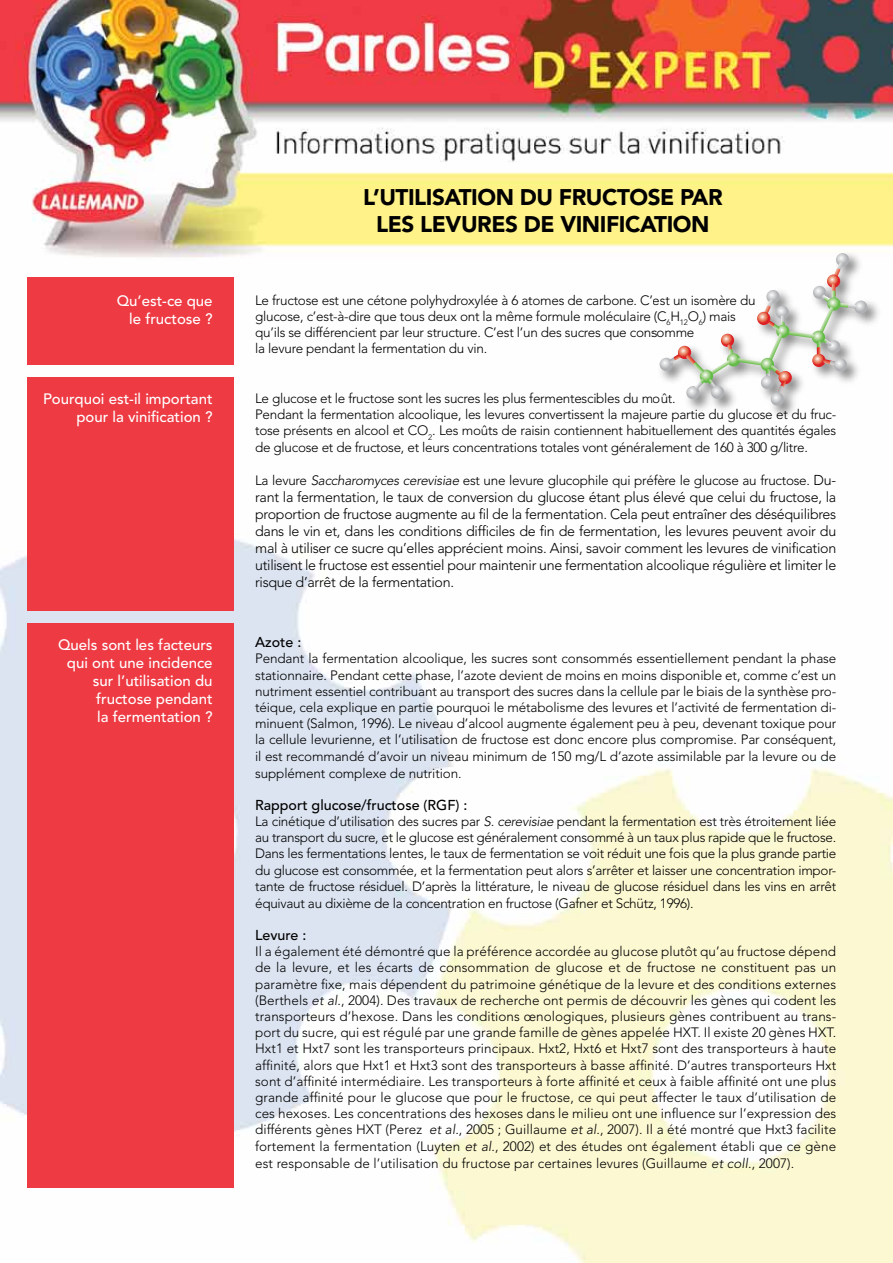
<style>
.page{position:relative;width:893px;height:1263px;background:#fff}
.page>*{position:absolute;margin:0;border:0;box-sizing:border-box;transform-origin:0 0}
.t1{font:900 22.5px/27px "Avenir";letter-spacing:-.02em;color:#000;text-align:center}
.t2{font:500 15px/18px "Avenir";color:#fff;text-align:right}
.t3{font:300 14.25px/17.1px "Avenir";letter-spacing:-.02em;color:#000;text-align:justify}
.t4{font:500 14.25px "Avenir";color:#000}
.t5{font:300 13.5px/16.2px "Avenir";letter-spacing:-.02em;color:#000;text-align:justify}
.s1{font-style:italic}
.s2{font-size:14.25px}
</style>
<div class="page">
<img style="left:0;top:0;width:893px;height:1263px">
<div style="left:27px;top:278px;width:207px;height:87px;background:#ee3a43"></div>
<div style="left:27px;top:377px;width:207px;height:234px;background:#ee3a43"></div>
<div style="left:27px;top:623px;width:207px;height:565px;background:#ee3a43"></div>
<img style="left:653px;top:247px;width:232px;height:171px">
<svg style="left:771px;top:392px;width:13px;height:14px"></svg>
<svg style="left:660px;top:253px;width:207px;height:146px"></svg>
<p class="t2" style="left:117px;top:292px;width:97px">Qu’est-ce que le fructose ?</p>
<p class="t2" style="left:43px;top:390px;width:171px">Pourquoi est-il important pour la vinification ?</p>
<p class="t2" style="left:58px;top:636px;width:156px">Quels sont les facteurs qui ont une incidence sur l’utilisation du fructose pendant<br>la fermentation ?</p>
<h1 class="t1" style="left:363px;top:183px;width:361px">L’UTILISATION DU FRUCTOSE PAR<br>LES LEVURES DE VINIFICATION</h1>
<p class="t5" style="left:255px;top:292px;width:502px;text-align:left">Le fructose est une cétone polyhydroxylée à 6 atomes de carbone. C’est un isomère du glucose, c’est-à-dire que tous deux ont la même formule moléculaire (C<sub>6</sub>H<sub>12</sub>O<sub>6</sub>) mais qu’ils se différencient par leur structure. C’est l’un des sucres que consomme<br>la levure pendant la fermentation du vin.</p>
<p class="t5" style="left:255px;top:390px;width:583px;text-align:left">Le glucose et le fructose sont les sucres les plus fermentescibles du moût.<br>Pendant la fermentation alcoolique, les levures convertissent la majeure partie du glucose et du fruc&shy;tose présents en alcool et CO<sub>2</sub>. Les moûts de raisin contiennent habituellement des quantités égales de glucose et de fructose, et leurs concentrations totales vont généralement de 160 à 300 g/litre.</p>
<p class="t5" style="left:255px;top:472px;width:583px">La levure <span class="s1">Saccharomyces cerevisiae</span> est une levure glucophile qui préfère le glucose au fructose. <span class="s2">Du-</span></p>
<p class="t3" style="left:255px;top:488px;width:583px">rant la fermentation, le taux de conversion du glucose étant plus élevé que celui du fructose, la proportion de fructose augmente au fil de la fermentation. Cela peut entraîner des déséquilibres dans le vin et, dans les conditions difficiles de fin de fermentation, les levures peuvent avoir du mal à utiliser ce sucre qu’elles apprécient moins. Ainsi, savoir comment les levures de vinification utilisent le fructose est essentiel pour maintenir une fermentation alcoolique régulière et limiter le risque d’arrêt de la fermentation.</p>
<p class="t4" style="left:255px;top:634px;width:48px">Azote :</p>
<p class="t5" style="left:255px;top:650px;width:583px">Pendant la fermentation alcoolique, les sucres sont consommés essentiellement pendant la phase stationnaire. Pendant cette phase, l’azote devient de moins en moins disponible et, comme c’est un nutriment essentiel contribuant au transport des sucres dans la cellule par le biais de la synthèse pro&shy;téique, cela explique en partie pourquoi le métabolisme des levures et l’activité de fermentation di&shy;minuent (Salmon, 1996). Le niveau d’alcool augmente également peu à peu, devenant toxique pour la cellule levurienne, et l’utilisation de fructose est donc encore plus compromise. Par conséquent, il est recommandé d’avoir un niveau minimum de 150 mg/L d’azote assimilable par la levure ou de supplément complexe de nutrition.</p>
<p class="t4" style="left:255px;top:797px;width:214px">Rapport glucose/fructose (RGF) :</p>
<p class="t5" style="left:255px;top:813px;width:583px">La cinétique d’utilisation des sucres par <span class="s1">S. cerevisiae</span> pendant la fermentation est très étroitement liée au transport du sucre, et le glucose est généralement consommé à un taux plus rapide que le fructose.<br>Dans les fermentations lentes, le taux de fermentation se voit réduit une fois que la plus grande partie du glucose est consommée, et la fermentation peut alors s’arrêter et laisser une concentration impor&shy;tante de fructose résiduel. D’après la littérature, le niveau de glucose résiduel dans les vins en arrêt équivaut au dixième de la concentration en fructose (Gafner et Schütz, 1996).</p>
<p class="t4" style="left:255px;top:927px;width:53px">Levure :</p>
<p class="t5" style="left:255px;top:943px;width:583px">Il a également été démontré que la préférence accordée au glucose plutôt qu’au fructose dépend de la levure, et les écarts de consommation de glucose et de fructose ne constituent pas un paramètre fixe, mais dépendent du patrimoine génétique de la levure et des conditions externes (Berthels <span class="s1">et al</span>., 2004). Des travaux de recherche ont permis de découvrir les gènes qui codent les transporteurs d’hexose. Dans les conditions œnologiques, plusieurs gènes contribuent au trans&shy;port du sucre, qui est régulé par une grande famille de gènes appelée HXT. Il existe 20 gènes HXT.<br>Hxt1 et Hxt7 sont les transporteurs principaux. Hxt2, Hxt6 et Hxt7 sont des transporteurs à haute affinité, alors que Hxt1 et Hxt3 sont des transporteurs à basse affinité. D’autres transporteurs Hxt sont d’affinité intermédiaire. Les transporteurs à forte affinité et ceux à faible affinité ont une plus grande affinité pour le glucose que pour le fructose, ce qui peut affecter le taux d’utilisation de ces hexoses. Les concentrations des hexoses dans le milieu ont une influence sur l’expression des différents gènes HXT (Perez <span class="s1">et al</span>., 2005 ; Guillaume <span class="s1">et al</span>., 2007). Il a été montré que Hxt3 facilite fortement la fermentation (Luyten <span class="s1">et al</span>., 2002) et des études ont également établi que ce gène est responsable de l’utilisation du fructose par certaines levures (Guillaume <span class="s1">et coll</span>., 2007).</p>
</div>
